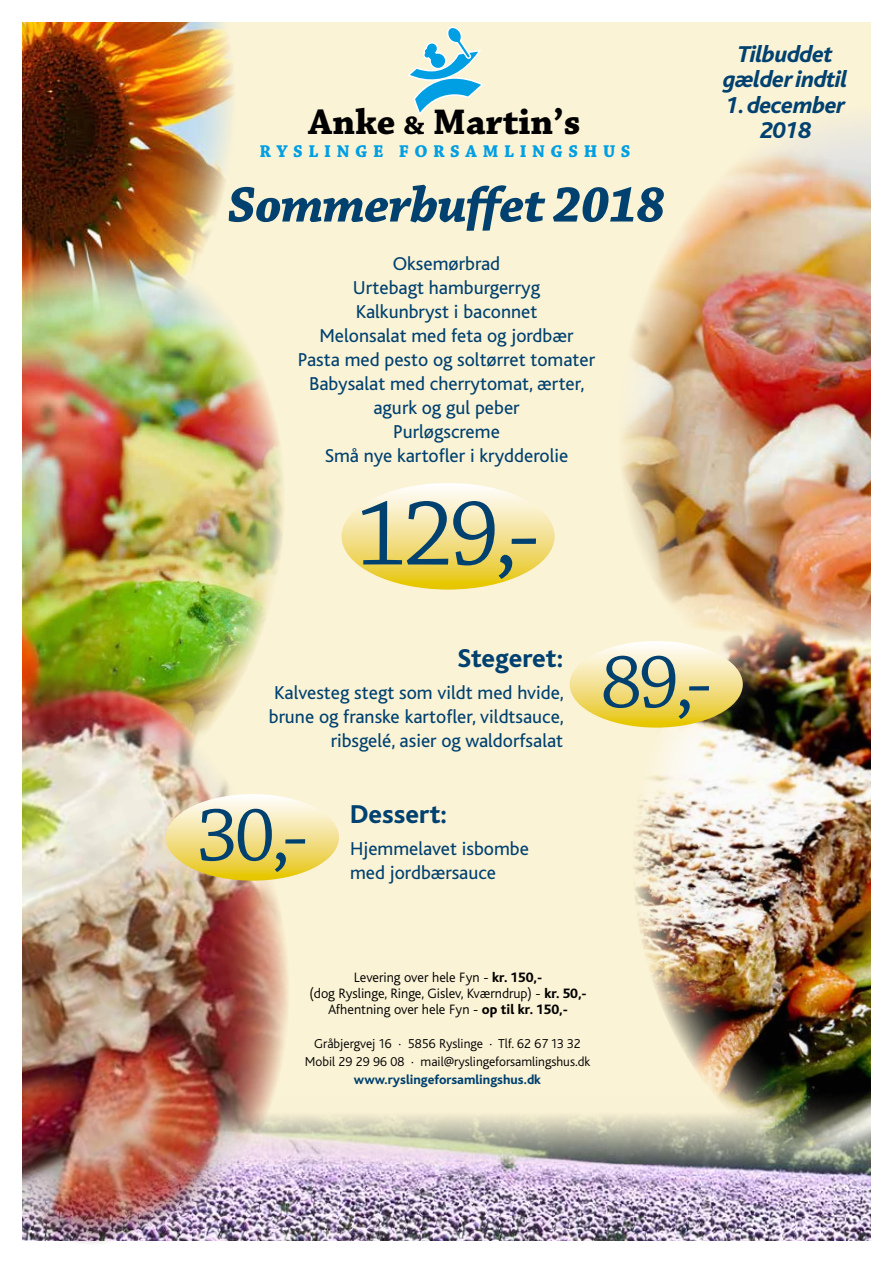
<style>
.page{position:relative;width:893px;height:1263px;background:#fff}
.page>*{position:absolute;margin:0;border:0;box-sizing:border-box;transform-origin:0 0}
.t1{font:96.9px "Chaparral Pro";color:#004170}
.t2{font:78.75px "Chaparral Pro";color:#004170}
.t3{font:italic 700 52.5px "Chaparral Pro";letter-spacing:-.02em;color:#004170}
.t4{font:700 37.5px "Chaparral Pro";color:#000}
.t5{font:800 27px "Bliss";color:#004170}
.t6{font:italic 800 24px/25.5px "Bliss";letter-spacing:-.02em;color:#004170;text-align:center}
.t7{font:19.5px/24px "Bliss";color:#004170;text-align:center}
.t8{font:700 18px "Chaparral Pro";letter-spacing:.31em;color:#009fe3}
.t9{font:300 14.25px/15.8px "Bliss";color:#000;text-align:center}
.t10{font:300 13.5px/18px "Bliss";color:#000;text-align:center}
.t11{font:800 13.5px "Bliss";color:#004170}
.s1{font-size:27px}
.s2{font-weight:800}
</style>
<div class="page">
<div style="left:21px;top:21px;width:851px;height:1144px;background:#fbf3d6"></div>
<svg style="left:342px;top:483px;width:213px;height:107px"></svg>
<img style="left:306px;top:1115px;width:566px;height:125px">
<img style="left:611px;top:648px;width:261px;height:516px">
<svg style="left:408px;top:27px;width:76px;height:88px"></svg>
<svg style="left:570px;top:648px;width:173px;height:80px"></svg>
<img style="left:610px;top:106px;width:262px;height:542px">
<img style="left:21px;top:21px;width:221px;height:225px">
<img style="left:21px;top:246px;width:263px;height:427px">
<img style="left:21px;top:673px;width:285px;height:570px">
<svg style="left:166px;top:794px;width:173px;height:87px"></svg>
<h3 class="t4" style="left:309px;top:100px;width:273px">Anke <span class="s1">&amp;</span> Martin’s</h3>
<p class="t8" style="left:259px;top:141px;width:373px">RYSLINGE FORSAMLINGSHUS</p>
<h3 class="t3" style="left:227px;top:174px;width:440px">Sommerbuffet 2018</h3>
<p class="t7" style="left:298px;top:252px;width:299px">Oksemørbrad<br>Urtebagt hamburgerryg<br>Kalkunbryst i baconnet<br>Melonsalat med feta og jordbær<br>Pasta med pesto og soltørret tomater<br>Babysalat med cherrytomat, ærter, agurk og gul peber<br>Purløgscreme<br>Små nye kartofler i krydderolie</p>
<h1 class="t1" style="left:357px;top:480px;width:184px">129,-</h1>
<p class="t6" style="left:723px;top:42px;width:126px">Tilbuddet gælder indtil</p>
<p class="t6" style="left:726px;top:93px;width:121px">1. december<br>2018</p>
<h3 class="t5" style="left:457px;top:644px;width:107px">Stegeret:</h3>
<p class="t7" style="left:269px;top:681px;width:297px;text-align:right">Kalvesteg stegt som vildt med hvide, brune og franske kartofler, vildtsauce, ribsgelé, asier og waldorfsalat</p>
<h2 class="t2" style="left:197px;top:792px;width:112px">30,-</h2>
<h3 class="t5" style="left:350px;top:800px;width:98px">Dessert:</h3>
<p class="t7" style="left:350px;top:837px;width:180px;text-align:left">Hjemmelavet isbombe med jordbærsauce</p>
<h2 class="t2" style="left:601px;top:639px;width:112px">89,-</h2>
<p class="t9" style="left:309px;top:970px;width:279px">Levering over hele Fyn - <span class="s2">kr. 150,-<br></span>(dog Ryslinge, Ringe, Gislev, Kværndrup) - <span class="s2">kr. 50,-<br></span>Afhentning over hele Fyn - <span class="s2">op til kr. 150,-</span></p>
<p class="t10" style="left:305px;top:1035px;width:287px">Gråbjergvej 16 · 5856 Ryslinge · Tlf. 62 67 13 32<br>Mobil 29 29 96 08 · mail@ryslingeforsamlingshus.dk</p>
<p class="t11" style="left:354px;top:1072px;width:189px">www.ryslingeforsamlingshus.dk</p>
</div>
